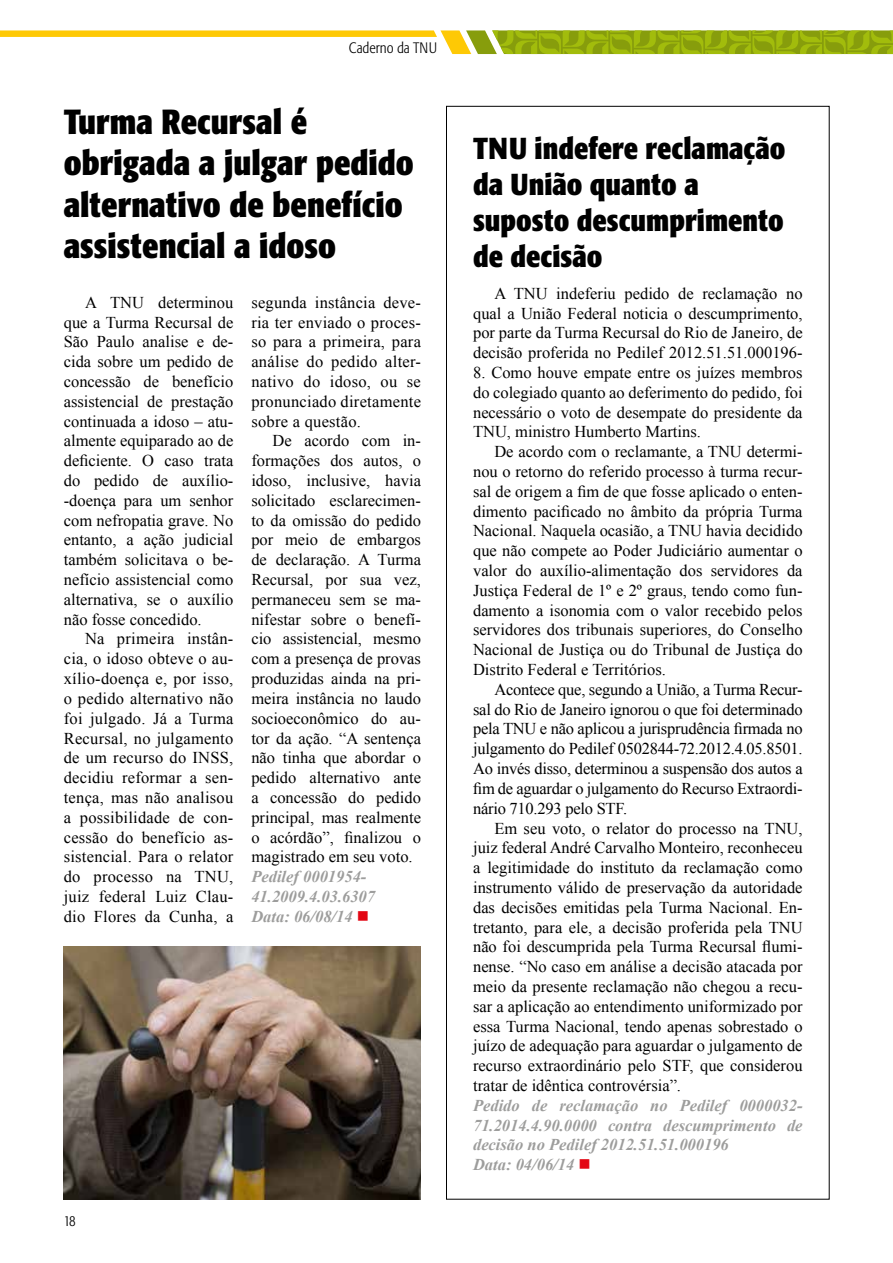
<style>
.page{position:relative;width:893px;height:1263px;background:#fff}
.page>*{position:absolute;margin:0;border:0;box-sizing:border-box;transform-origin:0 0}
.t1{font:700 condensed 34.5px/41.4px "Formata";color:#000}
.t2{font:700 condensed 30px/36px "Formata";color:#000}
.t3{font:16.5px/19.8px "Times New Roman";color:#000;text-align:justify}
.t4{font:italic 700 16.5px/19.8px "Times New Roman";color:#9d9d9c}
.t5{font:300 condensed 15px "Formata";color:#000}
.s1{color:#e30613}
</style>
<div class="page">
<svg style="left:0;top:30px;width:893px;height:24px"></svg>
<img style="left:64px;top:946px;width:357px;height:253px">
<p class="t5" style="left:349px;top:39px;width:90px">Caderno da TNU</p>
<h1 class="t1" style="left:64px;top:101px;width:352px">Turma Recursal é obrigada a julgar pedido alternativo de benefício assistencial a idoso</h1>
<p class="t3" style="left:64px;top:292px;width:171px;text-indent:21px">A TNU determinou que a Turma Recursal de São Paulo analise e de&shy;cida sobre um pedido de concessão de benefício assistencial de prestação continuada a idoso – atu&shy;almente equiparado ao de deficiente. O caso trata do pedido de auxílio--doença para um senhor com nefropatia grave. No entanto, a ação judicial também solicitava o be&shy;nefício assistencial como alternativa, se o auxílio não fosse concedido.</p>
<p class="t3" style="left:64px;top:629px;width:171px;text-indent:21px">Na primeira instân&shy;cia, o idoso obteve o au&shy;xílio-doença e, por isso, o pedido alternativo não foi julgado. Já a Turma Recursal, no julgamento de um recurso do INSS, decidiu reformar a sen&shy;tença, mas não analisou a possibilidade de con&shy;cessão do benefício as&shy;sistencial. Para o relator do processo na TNU, juiz federal Luiz Clau&shy;dio Flores da Cunha, a</p>
<p class="t3" style="left:251px;top:292px;width:171px">segunda instância deve&shy;ria ter enviado o proces&shy;so para a primeira, para análise do pedido alter&shy;nativo do idoso, ou se pronunciado diretamente sobre a questão.</p>
<p class="t3" style="left:251px;top:431px;width:171px;text-indent:21px">De acordo com in&shy;formações dos autos, o idoso, inclusive, havia solicitado esclarecimen&shy;to da omissão do pedido por meio de embargos de declaração. A Turma Recursal, por sua vez, permaneceu sem se ma&shy;nifestar sobre o benefí&shy;cio assistencial, mesmo com a presença de provas produzidas ainda na pri&shy;meira instância no laudo socioeconômico do au&shy;tor da ação. “A sentença não tinha que abordar o pedido alternativo ante a concessão do pedido principal, mas realmente o acórdão”, finalizou o magistrado em seu voto.</p>
<p class="t4" style="left:251px;top:866px;width:125px">Pedilef 0001954-<br>41.2009.4.03.6307<br>Data: 06/08/14 <span class="s1">■</span></p>
<p class="t5" style="left:64px;top:1212px;width:13px">18</p>
<h2 class="t2" style="left:473px;top:130px;width:314px">TNU indefere reclamação da União quanto a suposto descumprimento de decisão</h2>
<p class="t3" style="left:473px;top:283px;width:331px;text-indent:21px">A TNU indeferiu pedido de reclamação no qual a União Federal noticia o descumprimento, por parte da Turma Recursal do Rio de Janeiro, de decisão proferida no Pedilef 2012.51.51.000196-</p>
<p class="t3" style="left:473px;top:362px;width:331px">8. Como houve empate entre os juízes membros do colegiado quanto ao deferimento do pedido, foi necessário o voto de desempate do presidente da TNU, ministro Humberto Martins.</p>
<p class="t3" style="left:473px;top:442px;width:331px;text-indent:21px">De acordo com o reclamante, a TNU determi&shy;nou o retorno do referido processo à turma recur&shy;sal de origem a fim de que fosse aplicado o enten&shy;dimento pacificado no âmbito da própria Turma Nacional. Naquela ocasião, a TNU havia decidido que não compete ao Poder Judiciário aumentar o valor do auxílio-alimentação dos servidores da Justiça Federal de 1º e 2º graus, tendo como fun&shy;damento a isonomia com o valor recebido pelos servidores dos tribunais superiores, do Conselho Nacional de Justiça ou do Tribunal de Justiça do Distrito Federal e Territórios.</p>
<p class="t3" style="left:473px;top:679px;width:331px;text-indent:21px">Acontece que, segundo a União, a Turma Recur&shy;sal do Rio de Janeiro ignorou o que foi determinado pela TNU e não aplicou a jurisprudência firmada no julgamento do Pedilef 0502844-72.2012.4.05.8501.<br>Ao invés disso, determinou a suspensão dos autos a fim de aguardar o julgamento do Recurso Extraordi&shy;nário 710.293 pelo STF.</p>
<p class="t3" style="left:473px;top:818px;width:331px;text-indent:21px">Em seu voto, o relator do processo na TNU, juiz federal André Carvalho Monteiro, reconheceu a legitimidade do instituto da reclamação como instrumento válido de preservação da autoridade das decisões emitidas pela Turma Nacional. En&shy;tretanto, para ele, a decisão proferida pela TNU não foi descumprida pela Turma Recursal flumi&shy;nense. “No caso em análise a decisão atacada por meio da presente reclamação não chegou a recu&shy;sar a aplicação ao entendimento uniformizado por essa Turma Nacional, tendo apenas sobrestado o juízo de adequação para aguardar o julgamento de recurso extraordinário pelo STF, que considerou tratar de idêntica controvérsia”.</p>
<p class="t4" style="left:473px;top:1095px;width:331px">Pedido de reclamação no Pedilef 0000032- 71.2014.4.90.0000 contra descumprimento de decisão no Pedilef 2012.51.51.000196<br>Data: 04/06/14 <span class="s1">■</span></p>
</div>
